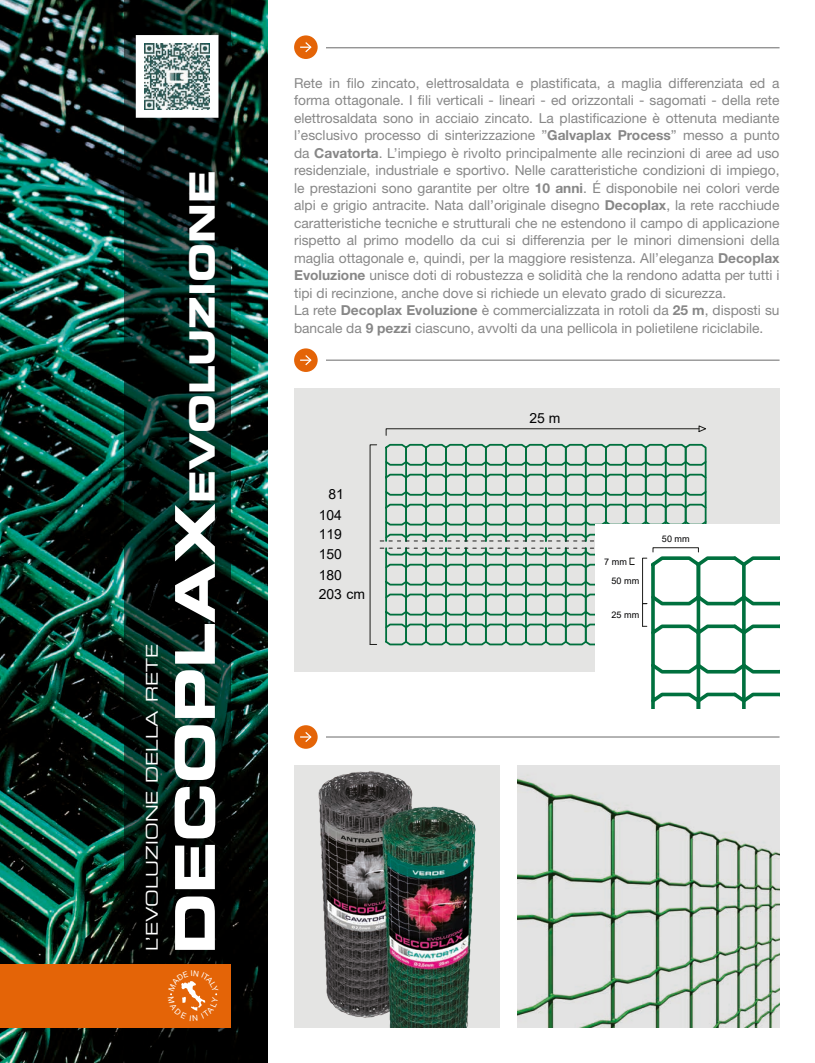
<style>
.page{position:relative;width:815px;height:1063px;background:#fff}
.page>*{position:absolute;margin:0;border:0;box-sizing:border-box;transform-origin:0 0}
.t1{font:35px "Eurostile LT Std Bold Ex 2";color:#fff}
.t2{font:16.25px "Eurostile LT Std Ex 2";color:#fff}
.t3{font:14px/20px "Arial";color:#020203}
.t4{font:13.75px/17.5px "Helvetica Neue LT Std";color:#878787}
.t5{font:9.12px "Arial";color:#020203}
.s1{font-size:55px}
.s2{font-weight:700}
</style>
<div class="page">
<hr style="left:326px;top:360px;width:454px;height:1px;background:#878787">
<div style="left:294px;top:348px;width:24px;height:24px;background:#e46407;border-radius:50%"></div>
<svg style="left:300px;top:355px;width:12px;height:11px"></svg>
<hr style="left:326px;top:736px;width:454px;height:2px;background:#878787">
<div style="left:294px;top:725px;width:24px;height:24px;background:#e46407;border-radius:50%"></div>
<svg style="left:300px;top:732px;width:12px;height:10px"></svg>
<hr style="left:326px;top:47px;width:454px;height:1px;background:#878787">
<div style="left:294px;top:35px;width:24px;height:24px;background:#e46407;border-radius:50%"></div>
<svg style="left:300px;top:42px;width:12px;height:11px"></svg>
<div style="left:294px;top:765px;width:206px;height:263px;background:#e4e4e3"></div>
<img style="left:517px;top:765px;width:263px;height:263px">
<img style="left:0;top:0;width:268px;height:1063px">
<svg style="left:124px;top:0;width:106px;height:1063px;background:#091a16"></svg>
<div style="left:0;top:964px;width:230px;height:64px;background:#e46407"></div>
<div style="left:294px;top:389px;width:486px;height:283px;background:#e4e4e3"></div>
<svg style="left:386px;top:425px;width:320px;height:11px"></svg>
<svg style="left:369px;top:443px;width:411px;height:266px"></svg>
<img style="left:318px;top:771px;width:158px;height:257px">
<svg style="left:142px;top:41px;width:70px;height:71px"></svg>
<img style="left:144px;top:44px;width:66px;height:65px">
<svg style="left:170px;top:981px;width:48px;height:30px"></svg>
<p class="t2" style="left:141px;top:951px;width:308px;rotate:-90deg">L’EVOLUZIONE DELLA RETE</p>
<h1 class="t1" style="left:178px;top:954px;width:785px;rotate:-90deg"><span class="s1">DECOPLAX</span>EVOLUZIONE</h1>
<p class="t4" style="left:294px;top:74px;width:487px">Rete in filo zincato, elettrosaldata e plastificata, a maglia differenziata ed a forma ottagonale. I fili verticali - lineari - ed orizzontali - sagomati - della rete elettrosaldata sono in acciaio zincato. La plastificazione è ottenuta mediante l’esclusivo processo di sinterizzazione ”<span class="s2">Galvaplax Process</span>” messo a punto da <span class="s2">Cavatorta</span>. L’impiego è rivolto principalmente alle recinzioni di aree ad uso residenziale, industriale e sportivo. Nelle caratteristiche condizioni di impiego, le prestazioni sono garantite per oltre <span class="s2">10 anni</span>. É disponobile nei colori verde alpi e grigio antracite. Nata dall’originale disegno <span class="s2">Decoplax</span>, la rete racchiude caratteristiche tecniche e strutturali che ne estendono il campo di applicazione rispetto al primo modello da cui si differenzia per le minori dimensioni della maglia ottagonale e, quindi, per la maggiore resistenza. All’eleganza <span class="s2">Decoplax Evoluzione</span> unisce doti di robustezza e solidità che la rendono adatta per tutti i tipi di recinzione, anche dove si richiede un elevato grado di sicurezza.<br>La rete <span class="s2">Decoplax Evoluzione</span> è commercializzata in rotoli da <span class="s2">25 m</span>, disposti su bancale da <span class="s2">9 pezzi</span> ciascuno, avvolti da una pellicola in polietilene riciclabile.</p>
<p class="t3" style="left:319px;top:485px;width:48px;text-indent:10px">81<br>104<br>119<br>150<br>180<br>203 cm</p>
<p class="t3" style="left:529px;top:408px;width:33px">25 m</p>
<p class="t5" style="left:604px;top:556px;width:24px">7 mm</p>
<p class="t5" style="left:612px;top:576px;width:29px">50 mm</p>
<p class="t5" style="left:612px;top:610px;width:29px">25 mm</p>
<p class="t5" style="left:662px;top:534px;width:29px">50 mm</p>
</div>
